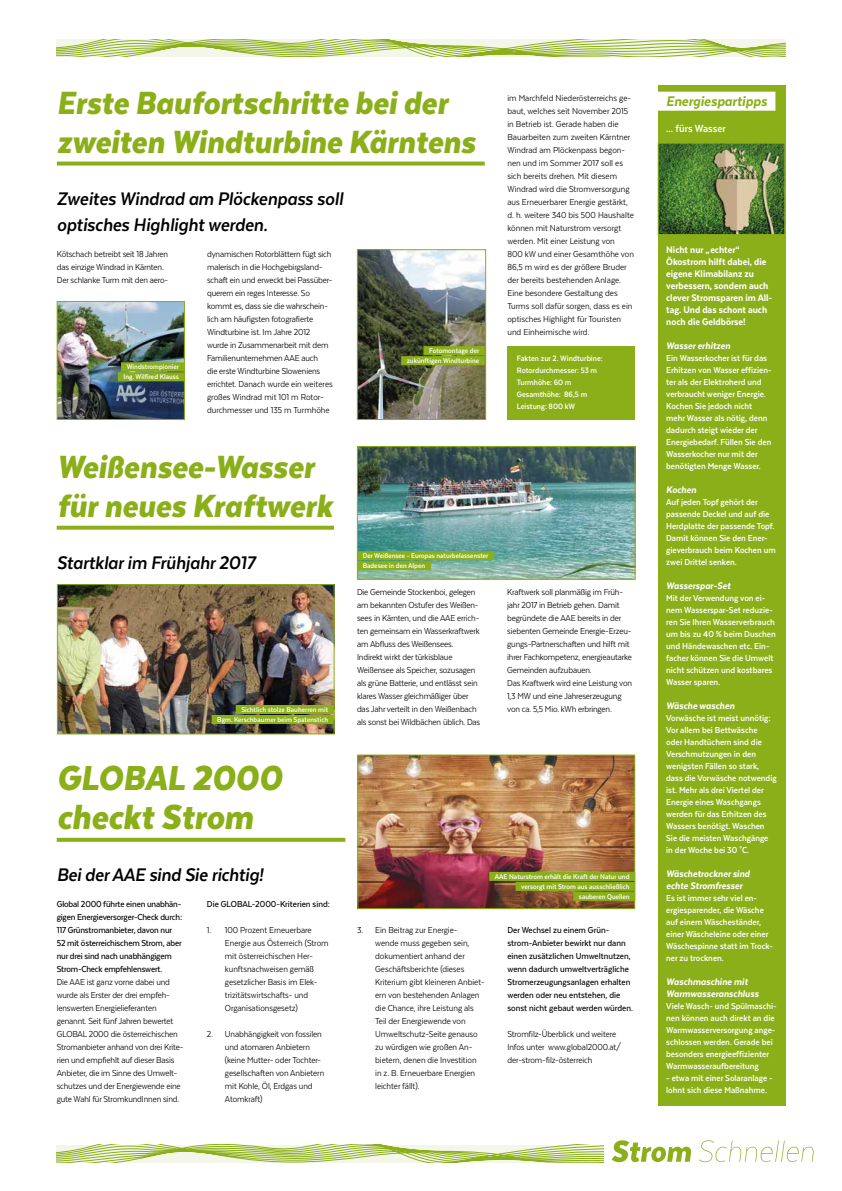
<style>
.page{position:relative;width:842px;height:1191px;background:#fff}
.page>*{position:absolute;margin:0;border:0;box-sizing:border-box;transform-origin:0 0}
.t1{font:italic 900 40px/39px "Texta Narrow";color:#8baf19}
.t2{font:italic 900 37px/39px "Texta Narrow";color:#8baf19}
.t3{font:italic 700 21px/26px "Texta Narrow";letter-spacing:-.005em;color:#000}
.t4{font:italic 800 16px "Texta Narrow";color:#8baf19}
.t5{font:700 12px "Texta Narrow";color:#fff}
.t6{font:800 11px/12px "Texta Narrow";color:#fff}
.t7{font:italic 800 11px/12px "Texta Narrow";color:#fff}
.t8{font:10px/13px "Texta Narrow";letter-spacing:-.015em;color:#000}
.t9{font:700 10px/12px "Texta Narrow";color:#fff}
.t10{font:500 10px/13px "Texta Narrow";letter-spacing:-.005em;color:#000}
.t11{font:700 9px/12px "Texta Narrow";color:#fff}
.t12{font:700 8px/10px "Texta Narrow";color:#fff;text-align:right}
</style>
<div class="page">
<svg style="left:57px;top:162px;width:428px;height:4px;fill:#8baf19"></svg>
<svg style="left:57px;top:526px;width:277px;height:4px"></svg>
<svg style="left:57px;top:838px;width:288px;height:4px"></svg>
<svg style="left:57px;top:1145px;width:547px;height:17px"></svg>
<svg style="left:612px;top:1140px;width:202px;height:22px"></svg>
<svg style="left:57px;top:40px;width:728px;height:17px"></svg>
<img style="left:59px;top:303px;width:124px;height:115px">
<div style="left:57px;top:301px;width:128px;height:119px;border:1px solid #8baf19"></div>
<img style="left:359px;top:251px;width:125px;height:167px">
<div style="left:357px;top:249px;width:129px;height:171px;border:1px solid #8baf19"></div>
<div style="left:121px;top:362px;width:64px;height:9px;background:#8baf19"></div>
<div style="left:118px;top:372px;width:67px;height:9px;background:#8baf19"></div>
<div style="left:423px;top:346px;width:62px;height:9px;background:#8baf19"></div>
<div style="left:401px;top:356px;width:84px;height:9px;background:#8baf19"></div>
<div style="left:507px;top:346px;width:128px;height:74px;background:#8baf19"></div>
<img style="left:359px;top:756px;width:274px;height:151px">
<div style="left:357px;top:754px;width:278px;height:155px;border:1px solid #8baf19"></div>
<img style="left:59px;top:586px;width:274px;height:146px">
<div style="left:57px;top:584px;width:278px;height:150px;border:1px solid #8baf19"></div>
<div style="left:489px;top:872px;width:146px;height:9px;background:#8baf19"></div>
<div style="left:516px;top:882px;width:119px;height:9px;background:#8baf19"></div>
<div style="left:573px;top:892px;width:62px;height:9px;background:#8baf19"></div>
<div style="left:658px;top:85px;width:127px;height:1021px;background:#8baf19"></div>
<div style="left:658px;top:92px;width:117px;height:19px;background:#fff"></div>
<img style="left:660px;top:145px;width:123px;height:88px">
<div style="left:658px;top:143px;width:127px;height:92px;border:1px solid #8baf19"></div>
<div style="left:236px;top:705px;width:98px;height:9px;background:#8baf19"></div>
<div style="left:212px;top:715px;width:122px;height:9px;background:#8baf19"></div>
<img style="left:359px;top:448px;width:274px;height:129px">
<div style="left:357px;top:446px;width:278px;height:133px;border:1px solid #8baf19"></div>
<div style="left:357px;top:551px;width:137px;height:9px;background:#8baf19"></div>
<div style="left:357px;top:561px;width:74px;height:9px;background:#8baf19"></div>
<h2 class="t2" style="left:57px;top:83px;width:420px">Erste Baufortschritte bei der zweiten Windturbine Kärntens</h2>
<h3 class="t3" style="left:57px;top:185px;width:288px">Zweites Windrad am Plöckenpass soll optisches Highlight werden.</h3>
<p class="t8" style="left:57px;top:247px;width:113px">Kötschach betreibt seit 18 Jahren das einzige Windrad in Kärnten.<br>Der schlanke Turm mit den aero-</p>
<p class="t8" style="left:207px;top:247px;width:127px">dynamischen Rotorblättern fügt sich malerisch in die Hochgebirgsland&shy;schaft ein und erweckt bei Passüber&shy;querern ein reges Interesse. So kommt es, dass sie die wahrschein&shy;lich am häufigsten fotografierte Windturbine ist. Im Jahre 2012 wurde in Zusammenarbeit mit dem Familienunternehmen AAE auch<br>die erste Windturbine Sloweniens errichtet. Danach wurde ein weiteres großes Windrad mit 101 m Rotor&shy;durchmesser und 135 m Turmhöhe</p>
<p class="t8" style="left:507px;top:91px;width:128px">im Marchfeld Niederösterreichs ge&shy;baut, welches seit November 2015 in Betrieb ist. Gerade haben die<br>Bauarbeiten zum zweiten Kärntner<br>Windrad am Plöckenpass begon&shy;nen und im Sommer 2017 soll es sich bereits drehen. Mit diesem<br>Windrad wird die Stromversorgung aus Erneuerbarer Energie gestärkt, d. h. weitere 340 bis 500 Haushalte können mit Naturstrom versorgt werden. Mit einer Leistung von<br>800 kW und einer Gesamthöhe von<br>86,5 m wird es der größere Bruder der bereits bestehenden Anlage.<br>Eine besondere Gestaltung des<br>Turms soll dafür sorgen, dass es ein optisches Highlight für Touristen und Einheimische wird.</p>
<p class="t12" style="left:407px;top:346px;width:74px">Fotomontage der zukünftigen Windturbine</p>
<p class="t11" style="left:517px;top:352px;width:87px">Fakten zur 2. Windturbine:<br>Rotordurchmesser: 53 m<br>Turmhöhe: 60 m<br>Gesamthöhe: 86,5 m<br>Leistung: 800 kW</p>
<p class="t12" style="left:124px;top:362px;width:57px;text-align:center">Windstrompionier<br>Ing. Wilfired Klauss</p>
<h2 class="t2" style="left:57px;top:447px;width:277px">Weißensee-Wasser für neues Kraftwerk</h2>
<h3 class="t3" style="left:57px;top:549px;width:200px">Startklar im Frühjahr 2017</h3>
<p class="t12" style="left:217px;top:704px;width:112px">Sichtlich stolze Bauherren mit<br>Bgm. Kerschbaumer beim Spatenstich</p>
<h1 class="t1" style="left:57px;top:758px;width:227px">GLOBAL 2000 checkt Strom</h1>
<h3 class="t3" style="left:57px;top:861px;width:208px">Bei der AAE sind Sie richtig!</h3>
<p class="t10" style="left:57px;top:897px;width:127px">Global 2000 führte einen unabhän&shy;gigen Energieversorger-Check durch:<br>117 Grünstromanbieter, davon nur 52 mit österreichischem Strom, aber nur drei sind nach unabhängigem Strom-Check empfehlenswert.</p>
<p class="t8" style="left:57px;top:975px;width:127px">Die AAE ist ganz vorne dabei und wurde als Erster der drei empfeh&shy;lenswerten Energielieferanten genannt. Seit fünf Jahren bewertet GLOBAL 2000 die österreichischen Stromanbieter anhand von drei Krite&shy;rien und empfiehlt auf dieser Basis Anbieter, die im Sinne des Umwelt&shy;schutzes und der Energiewende eine gute Wahl für StromkundInnen sind.</p>
<p class="t10" style="left:207px;top:897px;width:125px">Die GLOBAL-2000-Kriterien sind:</p>
<p class="t8" style="left:225px;top:923px;width:105px;text-indent:-18px">1. 100 Prozent Erneuerbare<br>Energie aus Österreich (Strom mit österreichischen Her&shy;kunftsnachweisen gemäß gesetzlicher Basis im Elek&shy;trizitätswirtschafts- und<br>Organisationsgesetz)</p>
<p class="t8" style="left:225px;top:1027px;width:101px;text-indent:-18px">2. Unabhängigkeit von fossilen und atomaren Anbietern (keine Mutter- oder Tochter&shy;gesellschaften von Anbietern mit Kohle, Öl, Erdgas und<br>Atomkraft)</p>
<p class="t12" style="left:363px;top:551px;width:127px;text-align:left">Der Weißensee - Europas naturbelassenster<br>Badesee in den Alpen</p>
<p class="t8" style="left:357px;top:585px;width:125px">Die Gemeinde Stockenboi, gelegen am bekannten Ostufer des Weißen&shy;sees in Kärnten, und die AAE errich&shy;ten gemeinsam ein Wasserkraftwerk am Abfluss des Weißensees.<br>Indirekt wirkt der türkisblaue Weißensee als Speicher, sozusagen als grüne Batterie, und entlässt sein klares Wasser gleichmäßiger über das Jahr verteilt in den Weißenbach als sonst bei Wildbächen üblich. Das</p>
<p class="t8" style="left:507px;top:585px;width:126px">Kraftwerk soll planmäßig im Früh&shy;jahr 2017 in Betrieb gehen. Damit begründete die AAE bereits in der siebenten Gemeinde Energie-Erzeu&shy;gungs-Partnerschaften und hilft mit ihrer Fachkompetenz, energieautarke Gemeinden aufzubauen.<br>Das Kraftwerk wird eine Leistung von 1,3 MW und eine Jahreserzeugung von ca. 5,5 Mio. kWh erbringen.</p>
<p class="t12" style="left:495px;top:871px;width:136px">AAE Naturstrom erhält die Kraft der Natur und versorgt mit Strom aus ausschließlich sauberen Quellen</p>
<p class="t8" style="left:375px;top:923px;width:111px;text-indent:-18px">3. Ein Beitrag zur Energie-<br>wende muss gegeben sein, dokumentiert anhand der<br>Geschäftsberichte (dieses<br>Kriterium gibt kleineren Anbiet&shy;ern von bestehenden Anlagen die Chance, ihre Leistung als<br>Teil der Energiewende von<br>Umweltschutz-Seite genauso zu würdigen wie großen An&shy;bietern, denen die Investition in z. B. Erneuerbare Energien leichter fällt).</p>
<p class="t10" style="left:507px;top:923px;width:127px">Der Wechsel zu einem Grün&shy;strom-Anbieter bewirkt nur dann einen zusätzlichen Umweltnutzen, wenn dadurch umweltverträgliche<br>Stromerzeugungsanlagen erhalten werden oder neu entstehen, die sonst nicht gebaut werden würden.</p>
<p class="t8" style="left:507px;top:1027px;width:115px">Stromfilz-Überblick und weitere<br>Infos unter www.global2000.at/ der-strom-filz-österreich</p>
<h3 class="t4" style="left:666px;top:92px;width:102px">Energiespartipps</h3>
<p class="t5" style="left:666px;top:122px;width:61px">... fürs Wasser</p>
<p class="t6" style="left:666px;top:243px;width:108px">Nicht nur „echter“<br>Ökostrom hilft dabei, die eigene Klimabilanz zu verbessern, sondern auch clever Stromsparen im All&shy;tag. Und das schont auch noch die Geldbörse!</p>
<p class="t7" style="left:666px;top:339px;width:66px">Wasser erhitzen</p>
<p class="t9" style="left:666px;top:351px;width:107px">Ein Wasserkocher ist für das<br>Erhitzen von Wasser effizien&shy;ter als der Elektroherd und verbraucht weniger Energie.<br>Kochen Sie jedoch nicht mehr Wasser als nötig, denn dadurch steigt wieder der<br>Energiebedarf. Füllen Sie den<br>Wasserkocher nur mit der benötigten Menge Wasser.</p>
<p class="t7" style="left:666px;top:483px;width:32px">Kochen</p>
<p class="t9" style="left:666px;top:495px;width:111px">Auf jeden Topf gehört der passende Deckel und auf die<br>Herdplatte der passende Topf.<br>Damit können Sie den Ener&shy;gieverbrauch beim Kochen um zwei Drittel senken.</p>
<p class="t7" style="left:666px;top:579px;width:66px">Wasserspar-Set</p>
<p class="t9" style="left:666px;top:591px;width:111px">Mit der Verwendung von ei&shy;nem Wasserspar-Set reduzie&shy;ren Sie Ihren Wasserverbrauch um bis zu 40 % beim Duschen und Händewaschen etc. Ein&shy;facher können Sie die Umwelt nicht schützen und kostbares<br>Wasser sparen.</p>
<p class="t7" style="left:666px;top:699px;width:70px">Wäsche waschen</p>
<p class="t9" style="left:666px;top:711px;width:112px">Vorwäsche ist meist unnötig:<br>Vor allem bei Bettwäsche<br>oder Handtüchern sind die<br>Verschmutzungen in den wenigsten Fällen so stark, dass die Vorwäsche notwendig ist. Mehr als drei Viertel der<br>Energie eines Waschgangs werden für das Erhitzen des<br>Wassers benötigt. Waschen<br>Sie die meisten Waschgänge in der Woche bei 30 °C.</p>
<p class="t7" style="left:666px;top:867px;width:85px">Wäschetrockner sind echte Stromfresser</p>
<p class="t9" style="left:666px;top:891px;width:108px">Es ist immer sehr viel en&shy;ergiesparender, die Wäsche auf einem Wäscheständer, einer Wäscheleine oder einer<br>Wäschespinne statt im Trock&shy;ner zu trocknen.</p>
<p class="t7" style="left:666px;top:975px;width:94px">Waschmaschine mit<br>Warmwasseranschluss</p>
<p class="t9" style="left:666px;top:999px;width:112px">Viele Wasch- und Spülmaschi&shy;nen können auch direkt an die<br>Warmwasserversorgung ange&shy;schlossen werden. Gerade bei besonders energieeffizienter<br>Warmwasseraufbereitung</p>
<p class="t9" style="left:666px;top:1071px;width:108px">- etwa mit einer Solaranlage - lohnt sich diese Maßnahme.</p>
</div>
